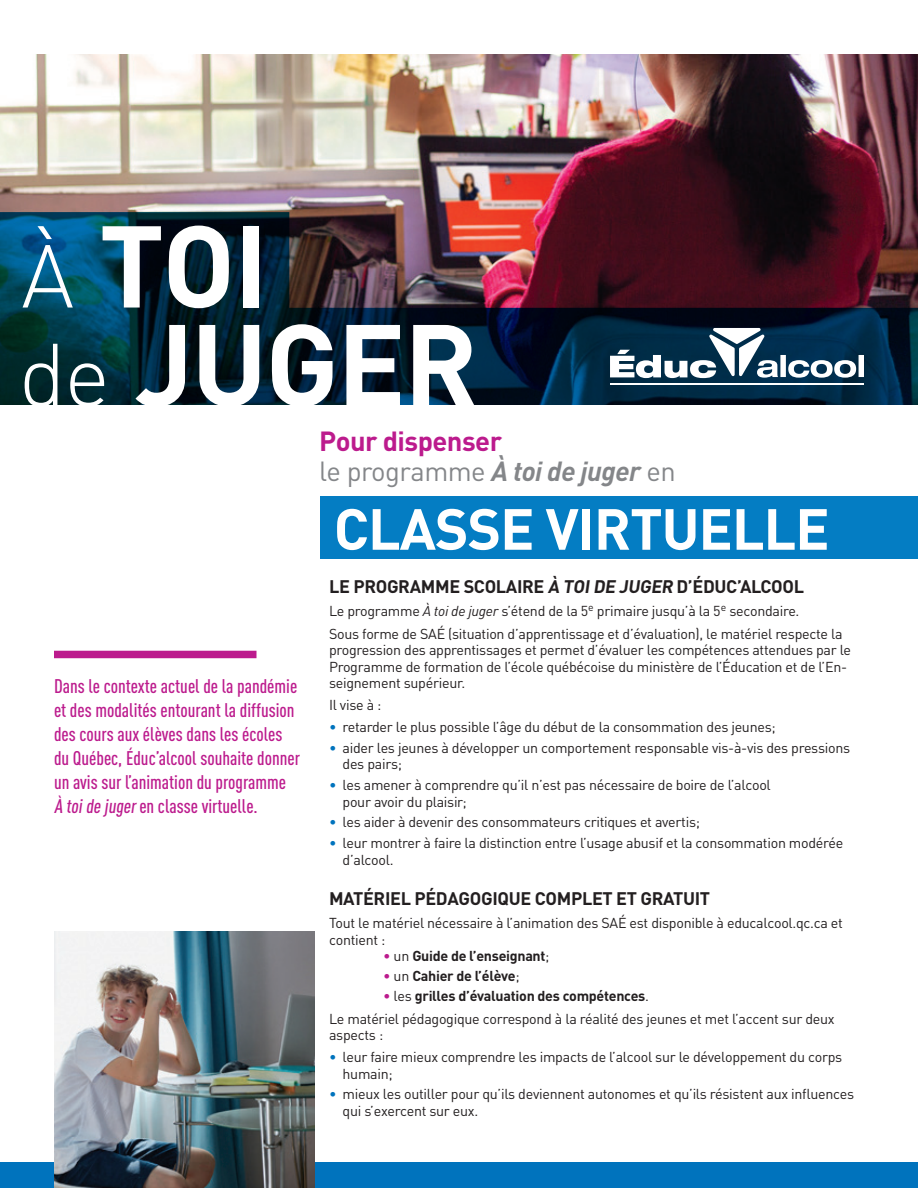
<style>
.page{position:relative;width:918px;height:1188px;background:#fff}
.page>*{position:absolute;margin:0;border:0;box-sizing:border-box;transform-origin:0 0}
.t1{font:700 114.15px/98.7px "FFDIN Pro";letter-spacing:-.02em;color:#fff}
.t2{font:700 57px "FFDIN Pro";letter-spacing:-.02em;color:#fff}
.t3{font:700 27.3px/30px "FFDIN Pro";letter-spacing:-.02em;color:#bc1b8d}
.t4{font:500 condensed 19.5px/24px "DIN Pro";color:#bc1b8d}
.t5{font:700 18px "FFDIN Pro";letter-spacing:-.02em;color:#231f20}
.t6{font:14.25px/16.5px "FFDIN Pro";letter-spacing:-.02em;color:#231f20}
.t7{font:700 14.25px "FFDIN Pro";letter-spacing:-.02em;color:#231f20}
.s1{font-weight:300;font-size:87.75px}
.s2{font-weight:400;color:#848689}
.s3{font-style:italic;color:#848689}
.s4{font-style:italic}
.s5{color:#0073bd}
.s6{font-weight:400;color:#bc1b8d}
.s7{font-weight:400}
.s8{color:#bc1b8d}
.s9{font-weight:700}
</style>
<div class="page">
<img style="left:0;top:54px;width:918px;height:158px">
<img style="left:0;top:212px;width:918px;height:193px">
<svg style="left:610px;top:328px;width:254px;height:50px"></svg>
<hr style="left:610px;top:384px;width:254px;height:1px;background:#fff">
<div style="left:321px;top:496px;width:597px;height:63px;background:#047dc3"></div>
<div style="left:0;top:1162px;width:918px;height:26px;background:#0073bd"></div>
<div style="left:54px;top:651px;width:202px;height:7px;background:#bc1b8d"></div>
<img style="left:54px;top:932px;width:261px;height:256px">
<h1 class="t1" style="left:19px;top:202px;width:461px"><span class="s1">À</span> TOI<br><span class="s1">de</span> JUGER</h1>
<h3 class="t3" style="left:319px;top:422px;width:358px">Pour dispenser<br><span class="s2">le programme</span> <span class="s3">À toi de juger</span> <span class="s2">en</span></h3>
<h3 class="t4" style="left:54px;top:672px;width:248px">Dans le contexte actuel de la pandémie et des modalités entourant la diffusion des cours aux élèves dans les écoles du Québec, Éduc’alcool souhaite donner un avis sur l’animation du programme À toide jugeren classe virtuelle.</h3>
<h2 class="t2" style="left:334px;top:482px;width:498px">CLASSE VIRTUELLE</h2>
<p class="t5" style="left:329px;top:571px;width:477px">LE PROGRAMME SCOLAIRE À TOIDE JUGER D’ÉDUC’ALCOOL</p>
<p class="t6" style="left:329px;top:598px;width:515px;line-height:23px">Le programme <span class="s4">À toi de juger</span> s’étend de la 5<sup>e</sup> primaire jusqu’à la 5<sup>e</sup> secondaire.<br>Sous forme de SAÉ (situation d’apprentissage et d’évaluation), le matériel respecte la</p>
<p class="t6" style="left:329px;top:640px;width:524px">progression des apprentissages et permet d’évaluer les compétences attendues par le<br>Programme de formation de l’école québécoise du ministère de l’Éducation et de l’En&shy;seignement supérieur.</p>
<p class="t6" style="left:329px;top:695px;width:54px">Il vise à :</p>
<p class="t6" style="left:329px;top:717px;width:448px"><span class="s5">•</span> retarder le plus possible l’âge du début de la consommation des jeunes;</p>
<p class="t6" style="left:343px;top:738px;width:509px;text-indent:-13px"><span class="s5">•</span> aider les jeunes à développer un comportement responsable vis-à-vis des pressions des pairs;</p>
<p class="t6" style="left:343px;top:775px;width:430px;text-indent:-13px"><span class="s5">•</span> les amener à comprendre qu’il n’est pas nécessaire de boire de l’alcool pour avoir du plaisir;</p>
<p class="t6" style="left:329px;top:813px;width:372px"><span class="s5">•</span> les aider à devenir des consommateurs critiques et avertis;</p>
<p class="t6" style="left:343px;top:833px;width:502px;text-indent:-13px"><span class="s5">•</span> leur montrer à faire la distinction entre l’usage abusif et la consommation modérée d’alcool.</p>
<p class="t5" style="left:329px;top:884px;width:383px">MATÉRIEL PÉDAGOGIQUE COMPLET ET GRATUIT</p>
<p class="t6" style="left:329px;top:913px;width:515px">Tout le matériel nécessaire à l’animation des SAÉ est disponible à educalcool.qc.ca et contient :</p>
<p class="t7" style="left:383px;top:944px;width:168px"><span class="s6">•</span> <span class="s7">un</span> Guide de l’enseignant<span class="s7">;</span></p>
<p class="t7" style="left:383px;top:964px;width:138px"><span class="s6">•</span> <span class="s7">un</span> Cahier de l’élève<span class="s7">;</span></p>
<p class="t6" style="left:329px;top:983px;width:507px;line-height:23px;text-indent:54px"><span class="s8">•</span> les <span class="s9">grilles d’évaluation des compétences</span>.<br>Le matériel pédagogique correspond à la réalité des jeunes et met l’accent sur deux</p>
<p class="t6" style="left:329px;top:1025px;width:56px">aspects :</p>
<p class="t6" style="left:343px;top:1047px;width:501px;text-indent:-13px"><span class="s5">•</span> leur faire mieux comprendre les impacts de l’alcool sur le développement du corps humain;</p>
<p class="t6" style="left:343px;top:1085px;width:513px;text-indent:-13px"><span class="s5">•</span> mieux les outiller pour qu’ils deviennent autonomes et qu’ils résistent aux influences qui s’exercent sur eux.</p>
</div>
